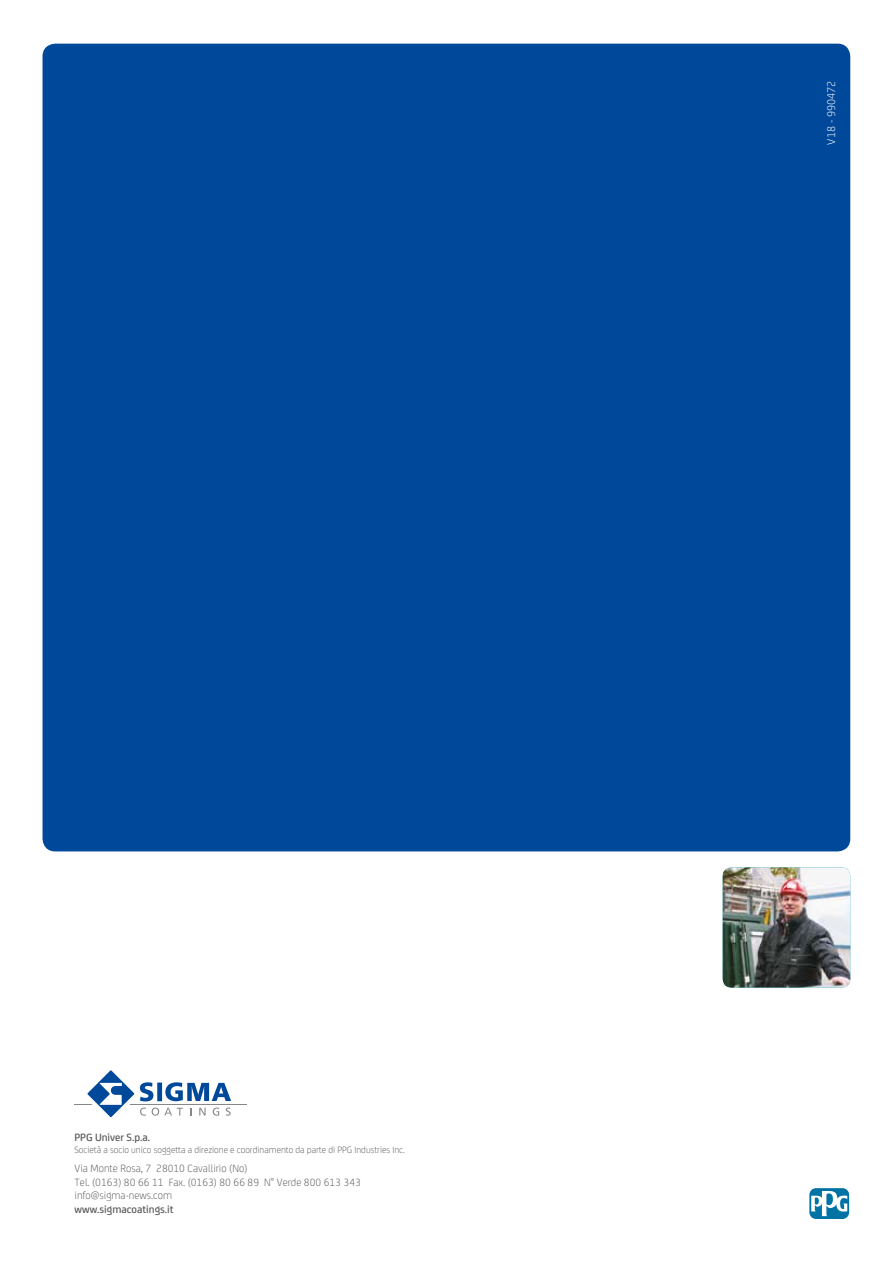
<style>
.page{position:relative;width:893px;height:1263px;background:#fff}
.page>*{position:absolute;margin:0;border:0;box-sizing:border-box;transform-origin:0 0}
.t1{font:300 12px "FS Joey";color:#fff}
.t2{font:300 11.25px/13.5px "FS Joey";color:#575756}
.t3{font:500 11.25px "FS Joey";color:#575756}
.t4{font:300 9.75px "FS Joey";color:#575756}
</style>
<div class="page">
<div style="left:43px;top:44px;width:807px;height:807px;background:#00489a;border-radius:13px"></div>
<hr style="left:74px;top:1104px;width:172px;height:1px;background:#878787">
<svg style="left:87px;top:1070px;width:144px;height:48px"></svg>
<svg style="left:809px;top:1188px;width:40px;height:31px"></svg>
<svg style="left:811px;top:1190px;width:36px;height:26px"></svg>
<img style="left:723px;top:867px;width:127px;height:120px">
<p class="t3" style="left:75px;top:1129px;width:77px">PPG Univer S.p.a.</p>
<p class="t4" style="left:75px;top:1142px;width:332px">Società a socio unico soggetta a direzione e coordinamento da parte di PPG Industries Inc.</p>
<p class="t2" style="left:75px;top:1161px;width:288px">Via Monte Rosa, 7 28010 Cavallirio (No)<br>Tel. (0163) 80 66 11 Fax. (0163) 80 66 89 N° Verde 800 613 343 info@sigma-news.com</p>
<p class="t3" style="left:75px;top:1201px;width:101px">www.sigmacoatings.it</p>
<p class="t1" style="left:823px;top:145px;width:66px;rotate:-90deg">V18 - 990472</p>
</div>
